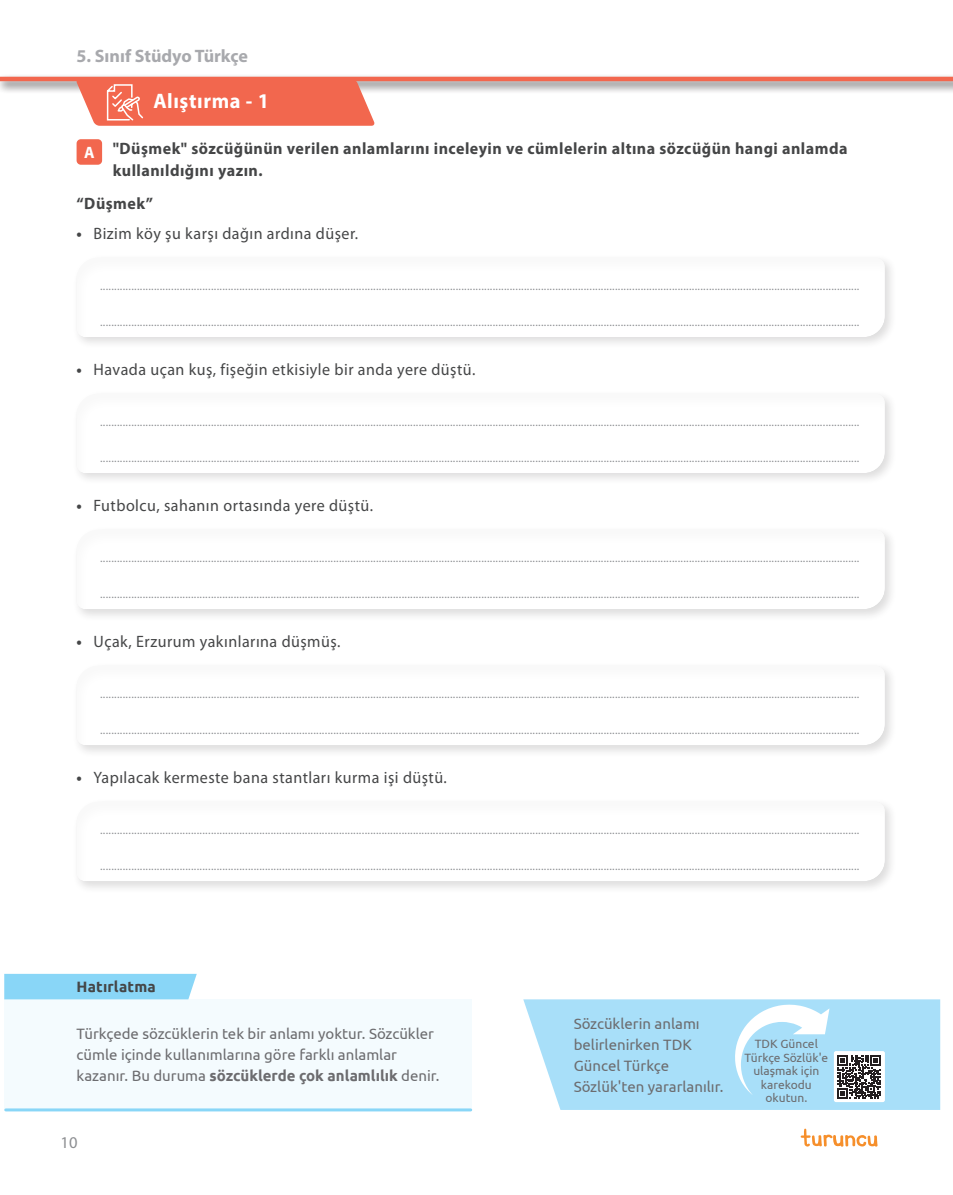
<style>
.page{position:relative;width:953px;height:1195px;background:#fff}
.page>*{position:absolute;margin:0;border:0;box-sizing:border-box;transform-origin:0 0}
.t1{font:700 21px "Myriad Pro";letter-spacing:.03em;color:#fff}
.t2{font:700 18px "Myriad Pro";color:#a8a9ad}
.t3{font:16.5px "Myriad Pro";letter-spacing:.03em;color:#454647}
.t4{font:700 16.5px/22.5px "Myriad Pro";letter-spacing:.03em;color:#454647}
.t5{font:16.5px "Myriad Pro";color:#8d8f92}
.t6{font:700 16.5px "Myriad Pro";color:#fff}
.t7{font:15px/21px "Ubuntu";color:#6c6c6f}
.t8{font:700 15px "Ubuntu";letter-spacing:.01em;color:#454647}
.t9{font:12px "Myriad Pro";color:#919396}
.t10{font:12px/13.5px "Ubuntu";color:#6c6c6f;text-align:center}
.s1{font-weight:700}
</style>
<div class="page">
<div style="left:0;top:73px;width:952px;height:21px;background:#231f20;opacity:.75"></div>
<hr style="left:0;top:77px;width:952px;height:4px;background:#f2674e">
<svg style="left:800px;top:1128px;width:77px;height:19px"></svg>
<svg style="left:523px;top:999px;width:417px;height:111px;background:#aee1f9"></svg>
<div style="left:72px;top:254px;width:825px;height:96px;background:#231f20;opacity:.15"></div>
<div style="left:64px;top:246px;width:835px;height:93px;background:#fff"></div>
<div style="left:72px;top:390px;width:825px;height:96px;background:#231f20;opacity:.15"></div>
<div style="left:64px;top:382px;width:835px;height:93px;background:#fff"></div>
<div style="left:72px;top:526px;width:825px;height:96px;background:#231f20;opacity:.15"></div>
<div style="left:64px;top:518px;width:835px;height:93px;background:#fff"></div>
<div style="left:72px;top:662px;width:825px;height:96px;background:#231f20;opacity:.15"></div>
<div style="left:64px;top:654px;width:835px;height:93px;background:#fff"></div>
<div style="left:72px;top:798px;width:825px;height:96px;background:#231f20;opacity:.15"></div>
<div style="left:64px;top:790px;width:835px;height:93px;background:#fff"></div>
<div style="left:4px;top:999px;width:468px;height:111px;background:#f4fbfe"></div>
<hr style="left:6px;top:1108px;width:464px;height:3px;background:#89d6f7">
<div style="left:4px;top:974px;width:193px;height:25px;background:#89d6f7"></div>
<div style="left:77px;top:139px;width:25px;height:26px;background:#f2674e;border-radius:4px"></div>
<svg style="left:76px;top:81px;width:299px;height:45px;background:#f2745d"></svg>
<svg style="left:734px;top:1004px;width:150px;height:98px"></svg>
<h2 class="t2" style="left:77px;top:44px;width:173px">5. Sınıf Stüdyo Türkçe</h2>
<h3 class="t6" style="left:84px;top:142px;width:12px">A</h3>
<h1 class="t1" style="left:153px;top:87px;width:117px">Alıştırma - 1</h1>
<h3 class="t4" style="left:113px;top:136px;width:736px">"Düşmek" sözcüğünün verilen anlamlarını inceleyin ve cümlelerin altına sözcüğün hangi anlamda kullanıldığını yazın.</h3>
<h3 class="t4" style="left:77px;top:192px;width:78px">“Düşmek”</h3>
<h3 class="t3" style="left:77px;top:223px;width:283px"><span class="s1">•</span> Bizim köy şu karşı dağın ardına düşer.</h3>
<p class="t9" style="left:100px;top:279px;width:760px">...........................................................................................................................................................................................................................................................................</p>
<p class="t9" style="left:100px;top:315px;width:760px">...........................................................................................................................................................................................................................................................................</p>
<h3 class="t3" style="left:77px;top:359px;width:400px"><span class="s1">•</span> Havada uçan kuş, fişeğin etkisiyle bir anda yere düştü.</h3>
<p class="t9" style="left:100px;top:415px;width:760px">...........................................................................................................................................................................................................................................................................</p>
<p class="t9" style="left:100px;top:451px;width:760px">...........................................................................................................................................................................................................................................................................</p>
<h3 class="t3" style="left:77px;top:495px;width:298px"><span class="s1">•</span> Futbolcu, sahanın ortasında yere düştü.</h3>
<p class="t9" style="left:100px;top:551px;width:760px">...........................................................................................................................................................................................................................................................................</p>
<p class="t9" style="left:100px;top:587px;width:760px">...........................................................................................................................................................................................................................................................................</p>
<h3 class="t3" style="left:77px;top:631px;width:265px"><span class="s1">•</span> Uçak, Erzurum yakınlarına düşmüş.</h3>
<p class="t9" style="left:100px;top:687px;width:760px">...........................................................................................................................................................................................................................................................................</p>
<p class="t9" style="left:100px;top:723px;width:760px">...........................................................................................................................................................................................................................................................................</p>
<h3 class="t3" style="left:77px;top:767px;width:372px"><span class="s1">•</span> Yapılacak kermeste bana stantları kurma işi düştü.</h3>
<p class="t9" style="left:100px;top:823px;width:760px">...........................................................................................................................................................................................................................................................................</p>
<p class="t9" style="left:100px;top:859px;width:760px">...........................................................................................................................................................................................................................................................................</p>
<p class="t8" style="left:77px;top:978px;width:81px">Hatırlatma</p>
<p class="t7" style="left:77px;top:1023px;width:364px">Türkçede sözcüklerin tek bir anlamı yoktur. Sözcükler cümle içinde kullanımlarına göre farklı anlamlar kazanır. Bu duruma <span class="s1">sözcüklerde çok anlamlılık</span> denir.</p>
<h3 class="t5" style="left:61px;top:1132px;width:18px">10</h3>
<p class="t7" style="left:573px;top:1013px;width:151px">Sözcüklerin anlamı belirlenirken TDK<br>Güncel Türkçe<br>Sözlük'ten yararlanılır.</p>
<p class="t10" style="left:744px;top:1037px;width:85px">TDK Güncel<br>Türkçe Sözlük'e ulaşmak için karekodu okutun.</p>
</div>
